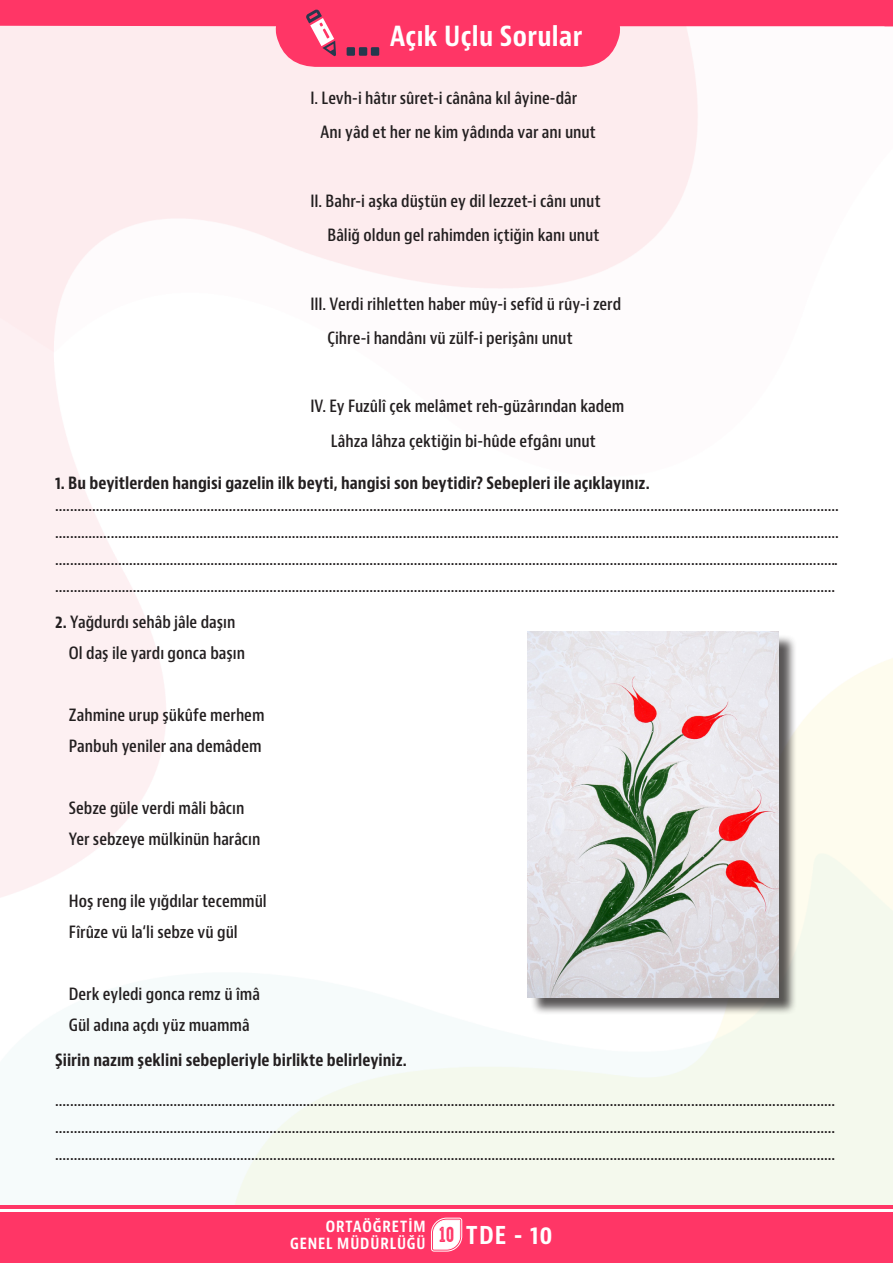
<style>
.page{position:relative;width:893px;height:1263px;background:#fff}
.page>*{position:absolute;margin:0;border:0;box-sizing:border-box;transform-origin:0 0}
.etkinlikadı{font:700 condensed 27px "Bernino Sans";letter-spacing:.015em;color:#fff}
.t1{font:700 condensed 24px "Bernino Sans";color:#fff}
.body_copy{font:600 condensed 16.5px/27px "Bernino Sans";color:#231f20;text-align:justify}
.body_copy-2{font:700 condensed 16.5px "Bernino Sans";color:#231f20}
.t2{font:700 condensed 15px/17.2px "Bernino Sans";letter-spacing:.06em;color:#fff;text-align:right}
.s1{font-weight:700}
.s2{font-family:"High Voltage Rough";font-weight:400;font-stretch:normal;font-size:19.5px;color:#ff3666}
</style>
<div class="page">
<div style="left:0;top:67px;width:608px;height:7px;background:#fdecee"></div>
<hr style="left:0;top:1205px;width:893px;height:4px;background:#ff3666">
<div style="left:0;top:1212px;width:893px;height:51px;background:#ff3666"></div>
<svg style="left:0;top:0;width:893px;height:67px;background:#fe809d"></svg>
<svg style="left:430px;top:1217px;width:33px;height:35px"></svg>
<svg style="left:347px;top:47px;width:32px;height:9px"></svg>
<svg style="left:306px;top:9px;width:30px;height:47px"></svg>
<div style="left:530px;top:634px;width:267px;height:381px;background:#231f20;opacity:.75"></div>
<img style="left:528px;top:631px;width:251px;height:366px">
<p class="etkinlikadı" style="left:390px;top:20px;width:194px">Açık Uçlu Sorular</p>
<p class="body_copy" style="left:310px;top:85px;width:268px">I. Levh-i hâtır sûret-i cânâna kıl âyine-dâr</p>
<p class="body_copy" style="left:321px;top:119px;width:277px">Anı yâd et her ne kim yâdında var anı unut</p>
<p class="body_copy" style="left:310px;top:188px;width:292px">II. Bahr-i aşka düştün ey dil lezzet-i cânı unut</p>
<p class="body_copy" style="left:327px;top:222px;width:274px">Bâliğ oldun gel rahimden içtiğin kanı unut</p>
<p class="body_copy" style="left:310px;top:291px;width:312px">III. Verdi rihletten haber mûy-i sefîd ü rûy-i zerd</p>
<p class="body_copy" style="left:327px;top:325px;width:247px">Çihre-i handânı vü zülf-i perişânı unut</p>
<p class="body_copy" style="left:310px;top:393px;width:316px">IV. Ey Fuzûlî çek melâmet reh-güzârından kadem</p>
<p class="body_copy" style="left:331px;top:428px;width:267px">Lâhza lâhza çektiğin bi-hûde efgânı unut</p>
<p class="body_copy-2" style="left:55px;top:473px;width:596px">1. Bu beyitlerden hangisi gazelin ilk beyti, hangisi son beytidir? Sebepleri ile açıklayınız.</p>
<p class="body_copy" style="left:55px;top:492px;width:785px">.................................................................................................................................................................................................................... .................................................................................................................................................................................................................... .................................................................................................................................................................................................................... ...................................................................................................................................................................................................................</p>
<p class="body_copy" style="left:55px;top:608px;width:182px"><span class="s1">2.</span> Yağdurdı sehâb jâle daşın</p>
<p class="body_copy" style="left:69px;top:639px;width:178px">Ol daş ile yardı gonca başın</p>
<p class="body_copy" style="left:69px;top:701px;width:197px">Zahmine urup şükûfe merhem</p>
<p class="body_copy" style="left:69px;top:732px;width:194px">Panbuh yeniler ana demâdem</p>
<p class="body_copy" style="left:69px;top:794px;width:177px">Sebze güle verdi mâli bâcın</p>
<p class="body_copy" style="left:69px;top:825px;width:193px">Yer sebzeye mülkinün harâcın</p>
<p class="body_copy" style="left:69px;top:887px;width:199px">Hoş reng ile yığdılar tecemmül</p>
<p class="body_copy" style="left:69px;top:918px;width:170px">Fîrûze vü la‘li sebze vü gül</p>
<p class="body_copy" style="left:69px;top:980px;width:193px">Derk eyledi gonca remz ü îmâ</p>
<p class="body_copy" style="left:69px;top:1011px;width:182px">Gül adına açdı yüz muammâ</p>
<p class="body_copy-2" style="left:55px;top:1050px;width:353px">Şiirin nazım şeklini sebepleriyle birlikte belirleyiniz.</p>
<p class="body_copy" style="left:55px;top:1087px;width:781px">................................................................................................................................................................................................................... ................................................................................................................................................................................................................... ...................................................................................................................................................................................................................</p>
<p class="t2" style="left:290px;top:1218px;width:137px">ORTAÖĞRETİM<br>GENEL MÜDÜRLÜĞÜ</p>
<h2 class="t1" style="left:439px;top:1221px;width:115px"><span class="s2">10</span> TDE - 10</h2>
</div>
